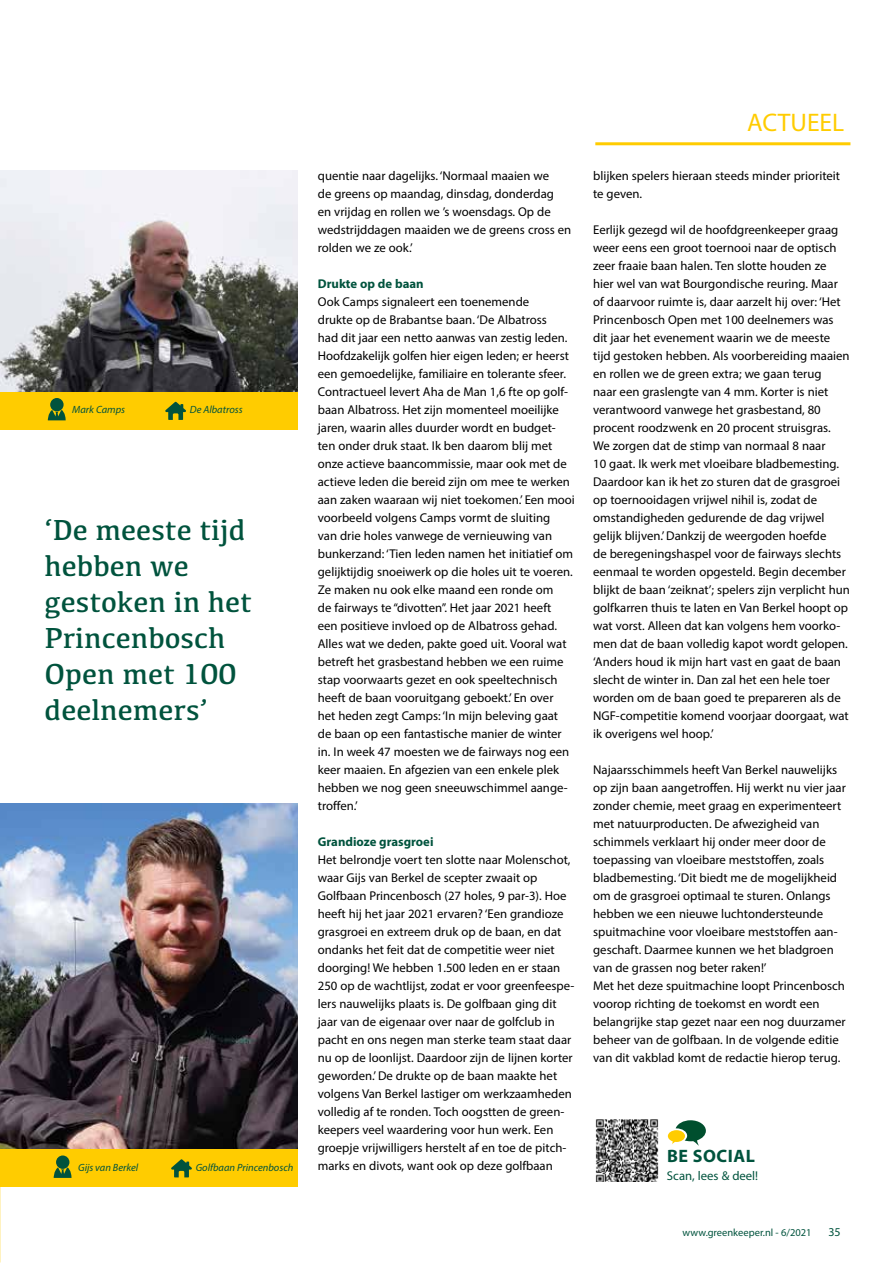
<style>
.page{position:relative;width:893px;height:1263px;background:#fff}
.page>*{position:absolute;margin:0;border:0;box-sizing:border-box;transform-origin:0 0}
.t1{font:30px/36px "Kefa";color:#00533d}
.t2{font:25.5px "Myriad Pro";color:#fc0}
.t3{font:700 18px "Myriad Pro";letter-spacing:.03em;color:#00533d}
.t4{font:12.75px/18px "Myriad Pro";color:#000}
.t5{font:700 12.75px "Myriad Pro";color:#00533d}
.t6{font:12.75px "Myriad Pro";color:#00533d}
.t7{font:12px "Myriad Pro";color:#00533d}
.t8{font:italic 10.5px "Myriad Pro";color:#00533d}
.t9{font:10.5px "Myriad Pro";color:#00533d}
</style>
<div class="page">
<hr style="left:595px;top:142px;width:255px;height:3px;background:#fc0">
<img style="left:0;top:170px;width:298px;height:222px">
<img style="left:0;top:804px;width:298px;height:346px">
<div style="left:0;top:392px;width:298px;height:37px;background:#fc0"></div>
<div style="left:0;top:1150px;width:298px;height:37px;background:#fc0"></div>
<svg style="left:48px;top:410px;width:18px;height:10px"></svg>
<div style="left:50px;top:398px;width:14px;height:13px;background:#00533d;border-radius:50%"></div>
<svg style="left:54px;top:1167px;width:18px;height:11px"></svg>
<div style="left:56px;top:1155px;width:13px;height:14px;background:#00533d;border-radius:50%"></div>
<svg style="left:165px;top:402px;width:21px;height:18px"></svg>
<svg style="left:171px;top:1159px;width:21px;height:18px"></svg>
<img style="left:595px;top:1119px;width:64px;height:62px">
<svg style="left:668px;top:1120px;width:38px;height:26px"></svg>
<p class="t8" style="left:72px;top:403px;width:54px">Mark Camps</p>
<p class="t8" style="left:190px;top:403px;width:54px">De Albatross</p>
<h1 class="t1" style="left:45px;top:511px;width:209px">‘De meeste tijd hebben we gestoken in het<br>Princenbosch<br>Open met 100 deelnemers’</h1>
<p class="t8" style="left:78px;top:1161px;width:62px">Gijs van Berkel</p>
<p class="t8" style="left:196px;top:1161px;width:99px">Golfbaan Princenbosch</p>
<p class="t4" style="left:318px;top:167px;width:255px">quentie naar dagelijks. ‘Normaal maaien we<br>de greens op maandag, dinsdag, donderdag<br>en vrijdag en rollen we ’s woensdags. Op de wedstrijddagen maaiden we de greens cross en rolden we ze ook.’</p>
<p class="t5" style="left:318px;top:275px;width:107px">Drukte op de baan</p>
<p class="t4" style="left:318px;top:293px;width:259px">Ook Camps signaleert een toenemende<br>drukte op de Brabantse baan. ‘De Albatross<br>had dit jaar een netto aanwas van zestig leden.<br>Hoofdzakelijk golfen hier eigen leden; er heerst een gemoedelijke, familiaire en tolerante sfeer.<br>Contractueel levert Aha de Man 1,6 fte op golf&shy;baan Albatross. Het zijn momenteel moeilijke jaren, waarin alles duurder wordt en budget&shy;ten onder druk staat. Ik ben daarom blij met onze actieve baancommissie, maar ook met de actieve leden die bereid zijn om mee te werken aan zaken waaraan wij niet toekomen.’ Een mooi voorbeeld volgens Camps vormt de sluiting<br>van drie holes vanwege de vernieuwing van bunkerzand: ‘Tien leden namen het initiatief om gelijktijdig snoeiwerk op die holes uit te voeren.<br>Ze maken nu ook elke maand een ronde om<br>de fairways te “divotten”. Het jaar 2021 heeft<br>een positieve invloed op de Albatross gehad.<br>Alles wat we deden, pakte goed uit. Vooral wat betreft het grasbestand hebben we een ruime stap voorwaarts gezet en ook speeltechnisch heeft de baan vooruitgang geboekt.’ En over<br>het heden zegt Camps: ‘In mijn beleving gaat<br>de baan op een fantastische manier de winter in. In week 47 moesten we de fairways nog een keer maaien. En afgezien van een enkele plek hebben we nog geen sneeuwschimmel aange&shy;troffen.’</p>
<p class="t5" style="left:318px;top:834px;width:117px">Grandioze grasgroei</p>
<p class="t4" style="left:318px;top:851px;width:258px">Het belrondje voert ten slotte naar Molenschot, waar Gijs van Berkel de scepter zwaait op Golfbaan Princenbosch (27 holes, 9 par-3). Hoe heeft hij het jaar 2021 ervaren? ‘Een grandioze grasgroei en extreem druk op de baan, en dat ondanks het feit dat de competitie weer niet doorging! We hebben 1.500 leden en er staan 250 op de wachtlijst, zodat er voor greenfeespe&shy;lers nauwelijks plaats is. De golfbaan ging dit jaar van de eigenaar over naar de golfclub in pacht en ons negen man sterke team staat daar nu op de loonlijst. Daardoor zijn de lijnen korter geworden.’ De drukte op de baan maakte het volgens Van Berkel lastiger om werkzaamheden volledig af te ronden. Toch oogstten de green&shy;keepers veel waardering voor hun werk. Een groepje vrijwilligers herstelt af en toe de pitch&shy;marks en divots, want ook op deze golfbaan</p>
<h2 class="t2" style="left:747px;top:107px;width:99px">ACTUEEL</h2>
<p class="t4" style="left:593px;top:167px;width:248px">blijken spelers hieraan steeds minder prioriteit te geven.</p>
<p class="t4" style="left:593px;top:221px;width:258px">Eerlijk gezegd wil de hoofdgreenkeeper graag weer eens een groot toernooi naar de optisch zeer fraaie baan halen. Ten slotte houden ze hier wel van wat Bourgondische reuring. Maar of daarvoor ruimte is, daar aarzelt hij over: ‘Het Princenbosch Open met 100 deelnemers was dit jaar het evenement waarin we de meeste tijd gestoken hebben. Als voorbereiding maaien en rollen we de green extra; we gaan terug<br>naar een graslengte van 4 mm. Korter is niet verantwoord vanwege het grasbestand, 80 procent roodzwenk en 20 procent struisgras.<br>We zorgen dat de stimp van normaal 8 naar<br>10 gaat. Ik werk met vloeibare bladbemesting.<br>Daardoor kan ik het zo sturen dat de grasgroei op toernooidagen vrijwel nihil is, zodat de omstandigheden gedurende de dag vrijwel gelijk blijven.’ Dankzij de weergoden hoefde<br>de beregeningshaspel voor de fairways slechts eenmaal te worden opgesteld. Begin december blijkt de baan ‘zeiknat’; spelers zijn verplicht hun golfkarren thuis te laten en Van Berkel hoopt op wat vorst. Alleen dat kan volgens hem voorko&shy;men dat de baan volledig kapot wordt gelopen. ‘Anders houd ik mijn hart vast en gaat de baan slecht de winter in. Dan zal het een hele toer worden om de baan goed te prepareren als de NGF-competitie komend voorjaar doorgaat, wat ik overigens wel hoop.’</p>
<p class="t4" style="left:593px;top:761px;width:254px">Najaarsschimmels heeft Van Berkel nauwelijks op zijn baan aangetroffen. Hij werkt nu vier jaar zonder chemie, meet graag en experimenteert met natuurproducten. De afwezigheid van schimmels verklaart hij onder meer door de toepassing van vloeibare meststoffen, zoals bladbemesting. ‘Dit biedt me de mogelijkheid om de grasgroei optimaal te sturen. Onlangs hebben we een nieuwe luchtondersteunde spuitmachine voor vloeibare meststoffen aan&shy;geschaft. Daarmee kunnen we het bladgroen van de grassen nog beter raken!’<br>Met het deze spuitmachine loopt Princenbosch voorop richting de toekomst en wordt een belangrijke stap gezet naar een nog duurzamer beheer van de golfbaan. In de volgende editie van dit vakblad komt de redactie hierop terug.</p>
<h3 class="t3" style="left:667px;top:1144px;width:89px">BE SOCIAL</h3>
<p class="t6" style="left:667px;top:1168px;width:93px">Scan, lees &amp; deel!</p>
<p class="t9" style="left:683px;top:1226px;width:130px">www.greenkeeper.nl - 6/2021</p>
<p class="t7" style="left:828px;top:1224px;width:14px">35</p>
</div>
